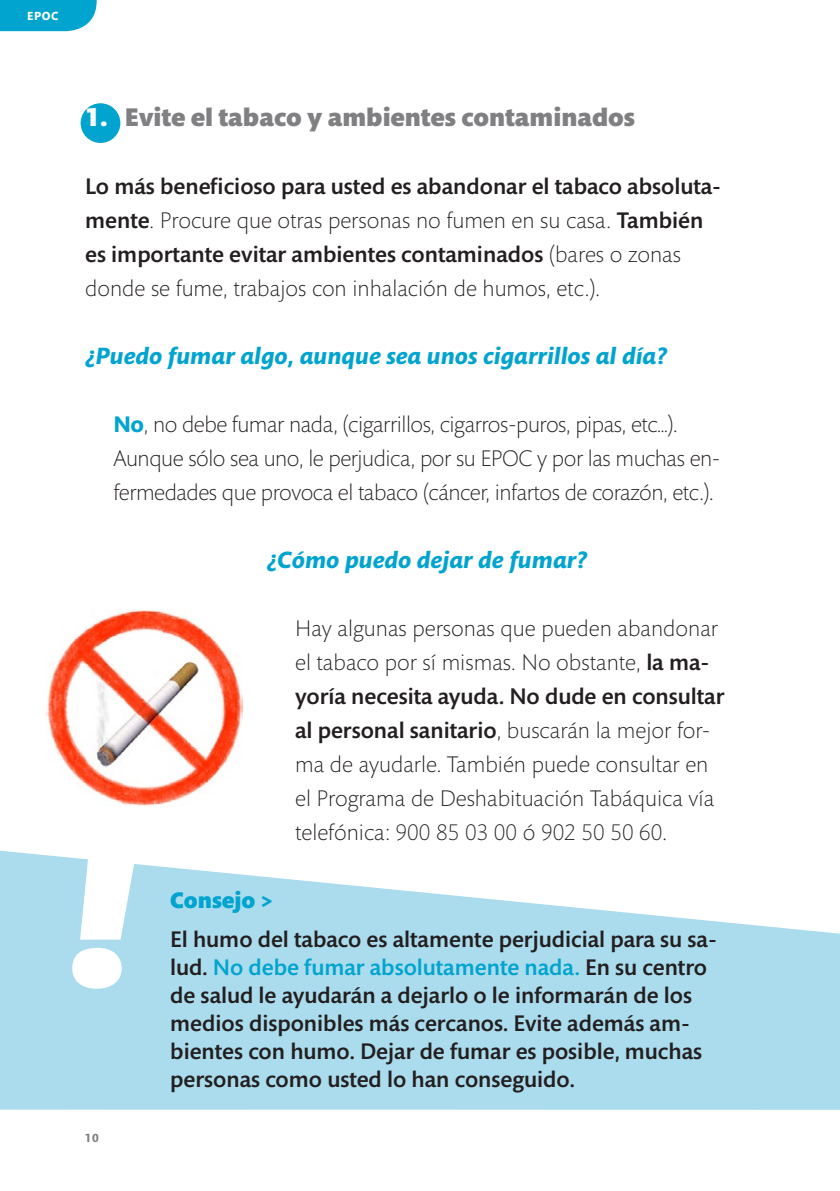
<style>
.page{position:relative;width:840px;height:1191px;background:#fff}
.page>*{position:absolute;margin:0;border:0;box-sizing:border-box;transform-origin:0 0}
.t1{font:italic 900 196.2px "Mundo Sans Std";color:#fff}
.t2{font:900 26px "Mundo Sans Std";color:#808083}
.t3{font:italic 700 24px "Mundo Sans Std";color:#00a4ce}
.t4{font:500 23px/28px "Mundo Sans Std";color:#231f20}
.t5{font:300 23px/34px "Mundo Sans Std";color:#231f20}
.t6{font:300 23px/34px "Mundo Sans Std";letter-spacing:-.02em;color:#231f20}
.t7{font:900 23px "Mundo Sans Std";color:#00a4ce}
.t8{font:700 12px "Mundo Sans Std";color:#fff}
.t9{font:700 12px "Mundo Sans Std";color:#808083}
.s1{color:#fff}
.s2{font-weight:300}
.s3{font-weight:700;color:#00a4ce}
.s4{font-weight:500}
.s5{color:#00a4ce}
</style>
<div class="page">
<div style="left:0;top:0;width:97px;height:31px;background:#00a4ce"></div>
<div style="left:81px;top:103px;width:39px;height:40px;background:#00a4ce;border-radius:50%"></div>
<svg style="left:0;top:850px;width:839px;height:259px;fill:#abdced"></svg>
<img style="left:45px;top:610px;width:197px;height:196px">
<p class="t8" style="left:27px;top:9px;width:33px">EPOC</p>
<p class="t2" style="left:85px;top:102px;width:551px"><span class="s1">1.</span> Evite el tabaco y ambientes contaminados</p>
<p class="t4" style="left:85px;top:169px;width:637px;line-height:34px">Lo más beneficioso para usted es abandonar el tabaco absoluta&shy;mente<span class="s2">. Procure que otras personas no fumen en su casa.</span> También es importante evitar ambientes contaminados <span class="s2">(bares o zonas donde se fume, trabajos con inhalación de humos, etc.).</span></p>
<p class="t3" style="left:85px;top:342px;width:583px">¿Puedo fumar algo, aunque sea unos cigarrillos al día?</p>
<p class="t6" style="left:113px;top:408px;width:608px"><span class="s3">No</span>, no debe fumar nada, (cigarrillos, cigarros-puros, pipas, etc…).<br>Aunque sólo sea uno, le perjudica, por su EPOC y por las muchas en&shy;fermedades que provoca el tabaco (cáncer, infartos de corazón, etc.).</p>
<p class="t3" style="left:266px;top:546px;width:321px">¿Cómo puedo dejar de fumar?</p>
<p class="t1" style="left:64px;top:811px;width:76px">!</p>
<p class="t9" style="left:85px;top:1131px;width:15px">10</p>
<p class="t5" style="left:295px;top:612px;width:430px">Hay algunas personas que pueden abandonar el tabaco por sí mismas. No obstante, <span class="s4">la ma&shy;yoría necesita ayuda. No dude en consultar al personal sanitario</span>, buscarán la mejor for&shy;ma de ayudarle. También puede consultar en el Programa de Deshabituación Tabáquica vía telefónica: 900 85 03 00 ó 902 50 50 60.</p>
<p class="t7" style="left:170px;top:887px;width:105px">Consejo &gt;</p>
<p class="t4" style="left:170px;top:926px;width:548px">El humo del tabaco es altamente perjudicial para su sa&shy;lud. <span class="s5">No debe fumar absolutamente nada.</span> En su centro de salud le ayudarán a dejarlo o le informarán de los medios disponibles más cercanos. Evite además am&shy;bientes con humo. Dejar de fumar es posible, muchas personas como usted lo han conseguido.</p>
</div>
